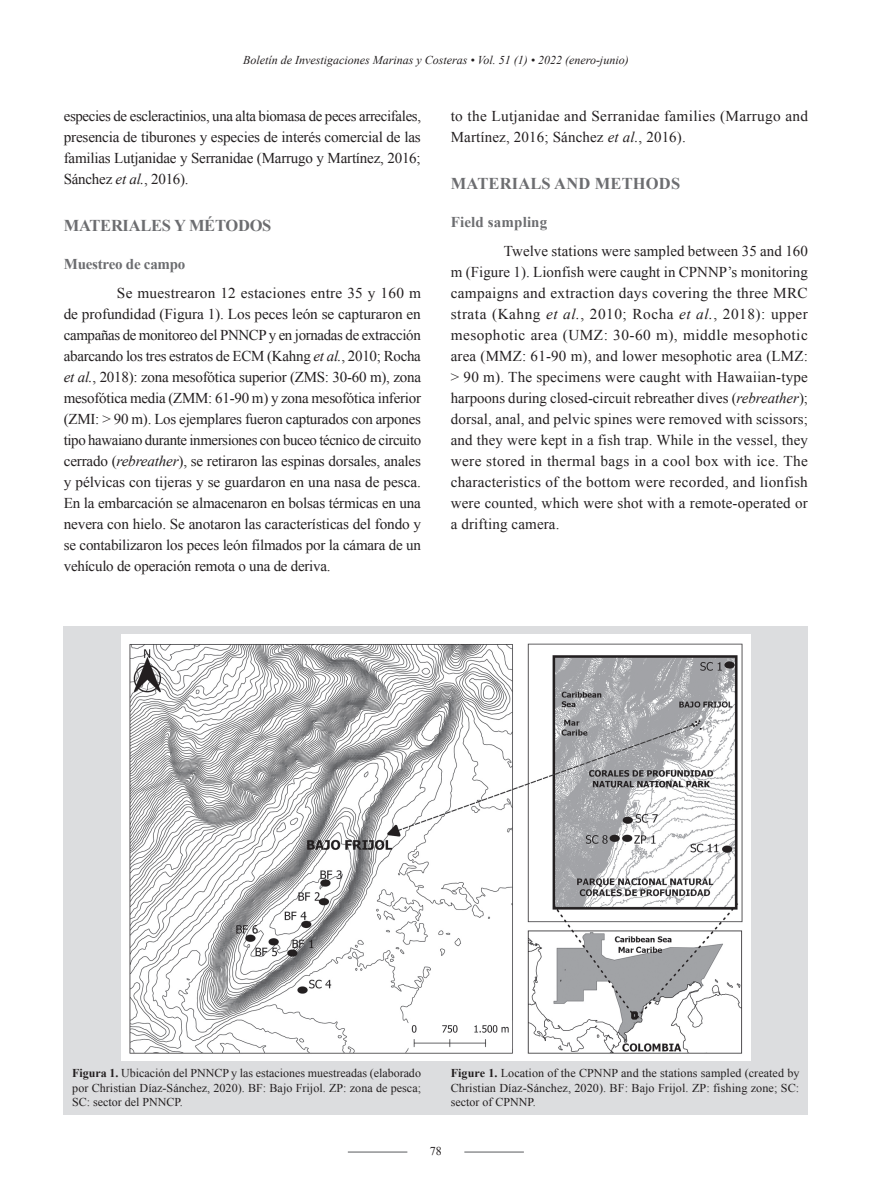
<style>
.page{position:relative;width:893px;height:1191px;background:#fff}
.page>*{position:absolute;margin:0;border:0;box-sizing:border-box;transform-origin:0 0}
.t1{font:700 16.5px "Times New Roman";letter-spacing:.01em;color:#6c6d70}
.t2{font:700 16.5px "Times New Roman";letter-spacing:-.015em;color:#6c6d70}
.t3{font:15px/21px "Times New Roman";letter-spacing:.01em;color:#231f20;text-align:justify}
.t4{font:700 15px "Times New Roman";letter-spacing:-.015em;color:#6c6d70}
.t5{font:700 15px "Times New Roman";letter-spacing:.01em;color:#6c6d70}
.t6{font:12px/14.4px "Times New Roman";letter-spacing:.005em;color:#231f20;text-align:justify}
.t7{font:italic 12px "Times New Roman";color:#231f20}
.s1{font-style:italic}
.s2{font-weight:700}
</style>
<div class="page">
<hr style="left:348px;top:1151px;width:59px;height:1px;background:#6c6d70">
<hr style="left:464px;top:1151px;width:60px;height:1px;background:#6c6d70">
<div style="left:64px;top:626px;width:744px;height:488px;background:#dcdddf"></div>
<img style="left:121px;top:634px;width:629px;height:426px">
<p class="t7" style="left:243px;top:52px;width:387px">Boletín de Investigaciones Marinas y Costeras • Vol. 51 (1) • 2022 (enero-junio)</p>
<p class="t3" style="left:64px;top:105px;width:359px">especies de escleractinios, una alta biomasa de peces arrecifales, presencia de tiburones y especies de interés comercial de las familias Lutjanidae y Serranidae (Marrugo y Martínez, 2016; Sánchez <span class="s1">et al.</span>, 2016).</p>
<p class="t2" style="left:64px;top:214px;width:209px">MATERIALES Y MÉTODOS</p>
<p class="t4" style="left:64px;top:253px;width:123px">Muestreo de campo</p>
<p class="t3" style="left:64px;top:282px;width:359px;text-indent:53px">Se muestrearon 12 estaciones entre 35 y 160 m de profundidad (Figura 1). Los peces león se capturaron en campañas de monitoreo del PNNCP y en jornadas de extracción abarcando los tres estratos de ECM (Kahng <span class="s1">et al.</span>, 2010; Rocha <span class="s1">et al.</span>, 2018): zona mesofótica superior (ZMS: 30-60 m), zona mesofótica media (ZMM: 61-90 m) y zona mesofótica inferior (ZMI: ˃ 90 m). Los ejemplares fueron capturados con arpones tipo hawaiano durante inmersiones con buceo técnico de circuito cerrado (<span class="s1">rebreather</span>), se retiraron las espinas dorsales, anales y pélvicas con tijeras y se guardaron en una nasa de pesca.<br>En la embarcación se almacenaron en bolsas térmicas en una nevera con hielo. Se anotaron las características del fondo y se contabilizaron los peces león filmados por la cámara de un vehículo de operación remota o una de deriva.</p>
<p class="t3" style="left:451px;top:105px;width:359px">to the Lutjanidae and Serranidae families (Marrugo and<br>Martínez, 2016; Sánchez <span class="s1">et al.</span>, 2016).</p>
<p class="t1" style="left:451px;top:172px;width:231px">MATERIALS AND METHODS</p>
<p class="t5" style="left:451px;top:211px;width:98px">Field sampling</p>
<p class="t3" style="left:451px;top:240px;width:359px;text-indent:53px">Twelve stations were sampled between 35 and 160 m (Figure 1). Lionfish were caught in CPNNP’s monitoring campaigns and extraction days covering the three MRC strata (Kahng <span class="s1">et al.</span>, 2010; Rocha <span class="s1">et al.</span>, 2018): upper mesophotic area (UMZ: 30-60 m), middle mesophotic area (MMZ: 61-90 m), and lower mesophotic area (LMZ: ˃ 90 m). The specimens were caught with Hawaiian-type harpoons during closed-circuit rebreather dives (<span class="s1">rebreather</span>); dorsal, anal, and pelvic spines were removed with scissors; and they were kept in a fish trap. While in the vessel, they were stored in thermal bags in a cool box with ice. The characteristics of the bottom were recorded, and lionfish were counted, which were shot with a remote-operated or a drifting camera.</p>
<p class="t6" style="left:72px;top:1065px;width:350px"><span class="s2">Figura 1.</span> Ubicación del PNNCP y las estaciones muestreadas (elaborado por Christian Díaz-Sánchez, 2020). BF: Bajo Frijol. ZP: zona de pesca; SC: sector del PNNCP.</p>
<p class="t6" style="left:451px;top:1065px;width:350px"><span class="s2">Figure 1.</span> Location of the CPNNP and the stations sampled (created by Christian Díaz-Sánchez, 2020). BF: Bajo Frijol. ZP: fishing zone; SC: sector of CPNNP.</p>
<p class="t6" style="left:430px;top:1144px;width:13px">78</p>
</div>
